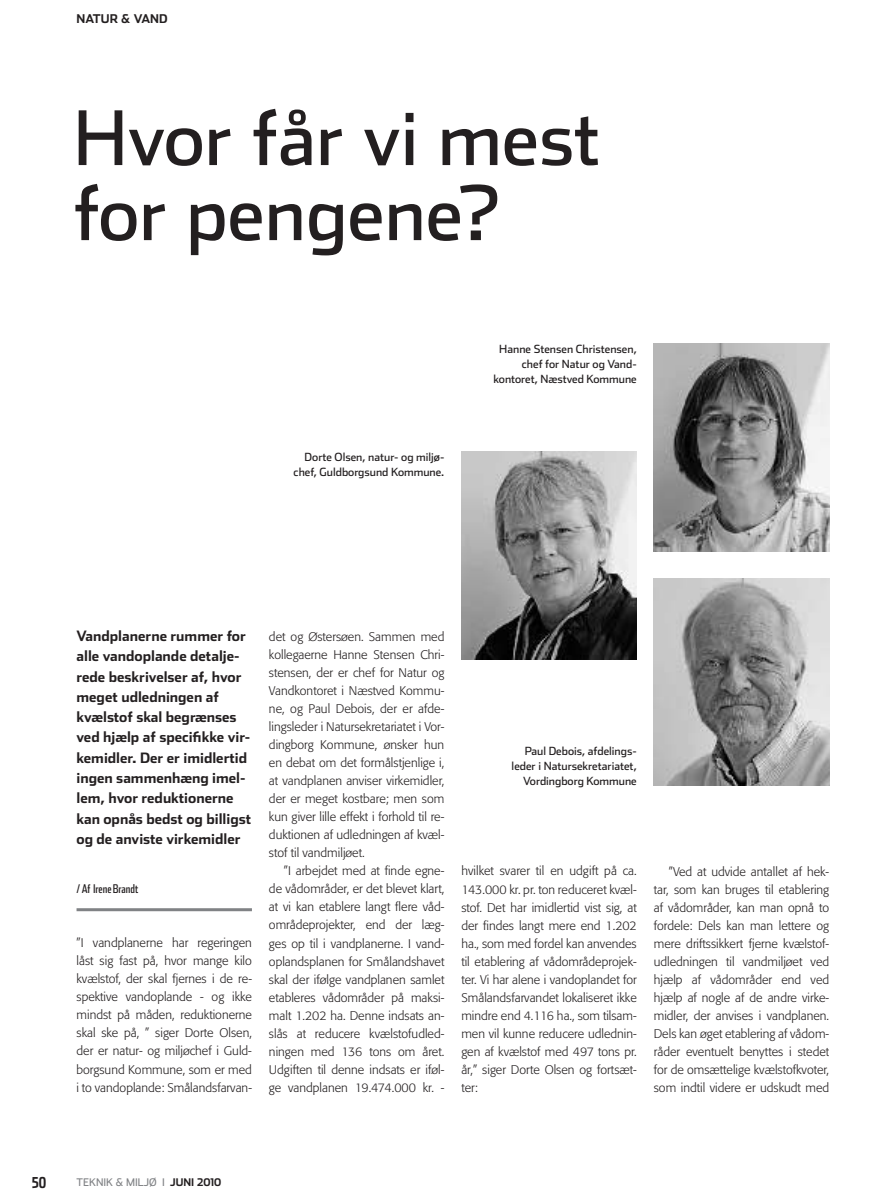
<style>
.page{position:relative;width:893px;height:1200px;background:#fff}
.page>*{position:absolute;margin:0;border:0;box-sizing:border-box;transform-origin:0 0}
.t1{font:75px/75px "Stainless";color:#231f20}
.t2{font:700 15px "Stainless Comp";color:#231f20}
.t3{font:700 14.25px/20.2px "Stainless";color:#231f20}
.t4{font:300 12.3px/18px "Formata";color:#231f20;text-align:justify}
.t5{font:12px "Stainless Comp";color:#231f20}
.t6{font:700 12px "Stainless";color:#231f20}
.t7{font:11.25px/15px "Stainless";color:#231f20;text-align:right}
.t8{font:10.5px "Stainless";color:#808285}
.s1{font-weight:700;color:#231f20}
</style>
<div class="page">
<hr style="left:77px;top:908px;width:175px;height:3px;background:#808285">
<img style="left:654px;top:344px;width:175px;height:207px">
<img style="left:654px;top:578px;width:175px;height:207px">
<img style="left:461px;top:452px;width:176px;height:207px">
<p class="t6" style="left:77px;top:12px;width:93px">NATUR &amp; VAND</p>
<h1 class="t1" style="left:73px;top:99px;width:529px">Hvor får vi mest for pengene?</h1>
<p class="t7" style="left:294px;top:449px;width:152px">Dorte Olsen, natur- og miljø&shy;chef, Guldborgsund Kommune.</p>
<p class="t7" style="left:493px;top:341px;width:145px">Hanne Stensen Christensen, chef for Natur og Vand&shy;kontoret, Næstved Kommune</p>
<p class="t3" style="left:77px;top:625px;width:176px">Vandplanerne rummer for alle vandoplande detalje&shy;rede beskrivelser af, hvor meget udledningen af kvælstof skal begrænses ved hjælp af specifikke vir&shy;kemidler. Der er imidlertid ingen sammenhæng imel&shy;lem, hvor reduktionerne kan opnås bedst og billigst og de anviste virkemidler</p>
<p class="t5" style="left:77px;top:881px;width:63px">/ Af Irene Brandt</p>
<p class="t4" style="left:77px;top:933px;width:177px">”I vandplanerne har regeringen låst sig fast på, hvor mange kilo kvælstof, der skal fjernes i de re&shy;spektive vandoplande - og ikke mindst på måden, reduktionerne skal ske på, ” siger Dorte Olsen, der er natur- og miljøchef i Guld&shy;borgsund Kommune, som er med i to vandoplande: Smålandsfarvan-</p>
<p class="t4" style="left:269px;top:627px;width:177px">det og Østersøen. Sammen med kollegaerne Hanne Stensen Chri&shy;stensen, der er chef for Natur og Vandkontoret i Næstved Kommu&shy;ne, og Paul Debois, der er afde&shy;lingsleder i Natursekretariatet i Vor&shy;dingborg Kommune, ønsker hun en debat om det formålstjenlige i, at vandplanen anviser virkemidler, der er meget kostbare; men som kun giver lille effekt i forhold til re&shy;duktionen af udledningen af kvæl&shy;stof til vandmiljøet.</p>
<p class="t4" style="left:269px;top:862px;width:177px;text-indent:15px">”I arbejdet med at finde egne&shy;de vådområder, er det blevet klart, at vi kan etablere langt flere våd&shy;områdeprojekter, end der læg&shy;ges op til i vandplanerne. I vand&shy;oplandsplanen for Smålandshavet skal der ifølge vandplanen samlet etableres vådområder på maksi&shy;malt 1.202 ha. Denne indsats an&shy;slås at reducere kvælstofudled&shy;ningen med 136 tons om året.<br>Udgiften til denne indsats er iføl&shy;ge vandplanen 19.474.000 kr. -</p>
<p class="t4" style="left:461px;top:862px;width:177px">hvilket svarer til en udgift på ca.<br>143.000 kr. pr. ton reduceret kvæl&shy;stof. Det har imidlertid vist sig, at der findes langt mere end 1.202 ha., som med fordel kan anvendes til etablering af vådområdeprojek&shy;ter. Vi har alene i vandoplandet for Smålandsfarvandet lokaliseret ikke mindre end 4.116 ha., som tilsam&shy;men vil kunne reducere udlednin&shy;gen af kvælstof med 497 tons pr. år,” siger Dorte Olsen og fortsæt&shy;ter:</p>
<p class="t4" style="left:654px;top:862px;width:177px;text-indent:15px">”Ved at udvide antallet af hek&shy;tar, som kan bruges til etablering af vådområder, kan man opnå to fordele: Dels kan man lettere og mere driftssikkert fjerne kvælstof&shy;udledningen til vandmiljøet ved hjælp af vådområder end ved hjælp af nogle af de andre virke&shy;midler, der anvises i vandplanen.<br>Dels kan øget etablering af vådom&shy;råder eventuelt benyttes i stedet for de omsættelige kvælstofkvoter, som indtil videre er udskudt med</p>
<p class="t7" style="left:512px;top:743px;width:127px">Paul Debois, afdelings&shy;leder i Natursekretariatet,<br>Vordingborg Kommune</p>
<p class="t2" style="left:32px;top:1173px;width:16px">50</p>
<p class="t8" style="left:77px;top:1175px;width:146px">TEKNIK &amp; MILJØ I <span class="s1">JUNI 2010</span></p>
</div>
